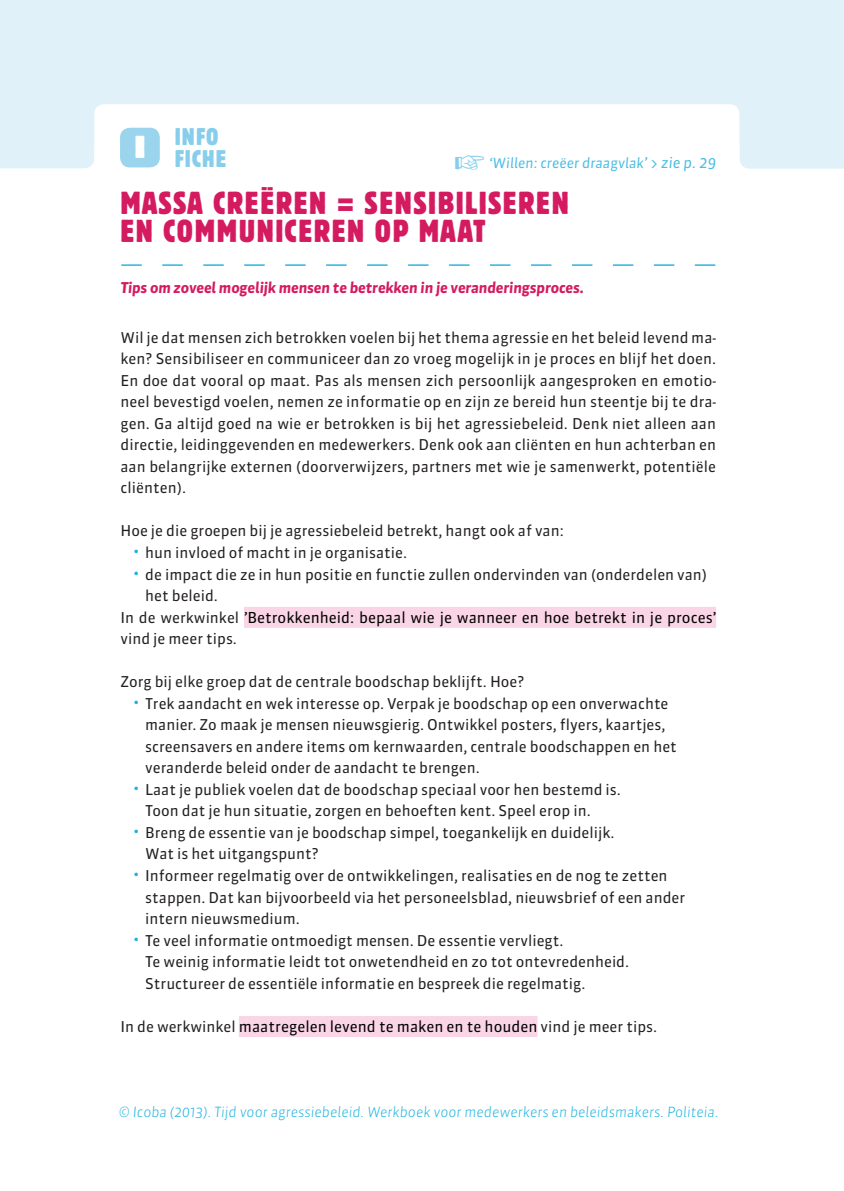
<style>
.page{position:relative;width:844px;height:1191px;background:#fff}
.page>*{position:absolute;margin:0;border:0;box-sizing:border-box;transform-origin:0 0}
.t1{font:condensed 31.5px/28px "Block BE";letter-spacing:.05em;color:#d41b60}
.t2{font:800 31.5px "Block BE";color:#fff}
.t3{font:condensed 23.97px/22.1px "Block BE";letter-spacing:.05em;color:#86ceeb}
.t4{font:15.05px "Sanuk";color:#000}
.t5{font:14.88px/21.5px "Sanuk";color:#231f20}
.t6{font:italic 700 14.88px "Sanuk";letter-spacing:-.01em;color:#d41b60}
.t7{font:italic 300 14px "Sanuk";color:#1ab3e0}
.t8{font:italic 14px "Sanuk";color:#4bbee4}
.s1{font-size:14.88px}
.s2{font-family:"DIN Pro";font-weight:900;font-stretch:normal}
.s3{font-family:"Fago No";font-size:17.5px;color:#1ab3e0}
.s4{font-size:14.88px;color:#231f20}
</style>
<div class="page">
<div style="left:0;top:0;width:754px;height:144px;background:#e0f1f9"></div>
<div style="left:94px;top:104px;width:645px;height:119px;background:#fff;border-radius:10px"></div>
<div style="left:739px;top:0;width:104px;height:168px;background:#e0f1f9"></div>
<div style="left:0;top:144px;width:94px;height:24px;background:#e0f1f9"></div>
<div style="left:244px;top:607px;width:472px;height:21px;background:#fad5e5"></div>
<div style="left:239px;top:1016px;width:298px;height:21px;background:#fad5e5"></div>
<svg style="left:121px;top:264px;width:594px;height:2px"></svg>
<div style="left:120px;top:128px;width:40px;height:39px;background:#9ad4ed;border-radius:10px"></div>
<h1 class="t2" style="left:134px;top:130px;width:13px">I</h1>
<h2 class="t3" style="left:175px;top:125px;width:53px">INFO<br>FICHE</h2>
<p class="t8" style="left:489px;top:155px;width:228px">‘Willen: creëer draagvlak<span class="s1">’ &gt; zie p. 29</span></p>
<h1 class="t1" style="left:120px;top:188px;width:449px">MASSA CREËREN <span class="s2">=</span> SENSIBILISEREN<br>EN COMMUNICEREN OP MAAT</h1>
<p class="t6" style="left:120px;top:278px;width:465px">Tips om zoveel mogelijk mensen te betrekken in je veranderingsproces.</p>
<p class="t5" style="left:120px;top:326px;width:597px;text-align:justify">Wil je dat mensen zich betrokken voelen bij het thema agressie en het beleid levend ma&shy;ken? Sensibiliseer en communiceer dan zo vroeg mogelijk in je proces en blijf het doen.<br>En doe dat vooral op maat. Pas als mensen zich persoonlijk aangesproken en emotio&shy;neel bevestigd voelen, nemen ze informatie op en zijn ze bereid hun steentje bij te dra&shy;gen. Ga altijd goed na wie er betrokken is bij het agressiebeleid. Denk niet alleen aan directie, leidinggevenden en medewerkers. Denk ook aan cliënten en hun achterban en aan belangrijke externen (doorverwijzers, partners met wie je samenwerkt, potentiële cliënten).</p>
<p class="t5" style="left:120px;top:520px;width:445px">Hoe je die groepen bij je agressiebeleid betrekt, hangt ook af van:</p>
<p class="t5" style="left:133px;top:542px;width:275px"><span class="s3">•</span> hun invloed of macht in je organisatie.</p>
<p class="t5" style="left:145px;top:563px;width:563px;text-indent:-12px"><span class="s3">•</span> de impact die ze in hun positie en functie zullen ondervinden van (onderdelen van) het beleid.</p>
<p class="t4" style="left:120px;top:608px;width:597px"><span class="s4">In de werkwinkel</span> ’Betrokkenheid: bepaal wie je wanneer en hoe betrekt in je proces’</p>
<p class="t5" style="left:120px;top:628px;width:118px">vind je meer tips.</p>
<p class="t5" style="left:120px;top:671px;width:405px">Zorg bij elke groep dat de centrale boodschap beklijft. Hoe?</p>
<p class="t5" style="left:145px;top:692px;width:533px;text-indent:-12px"><span class="s3">•</span> Trek aandacht en wek interesse op. Verpak je boodschap op een onverwachte manier. Zo maak je mensen nieuwsgierig. Ontwikkel posters, flyers, kaartjes, screensavers en andere items om kernwaarden, centrale boodschappen en het veranderde beleid onder de aandacht te brengen.</p>
<p class="t5" style="left:145px;top:778px;width:477px;text-indent:-12px"><span class="s3">•</span> Laat je publiek voelen dat de boodschap speciaal voor hen bestemd is.<br>Toon dat je hun situatie, zorgen en behoeften kent. Speel erop in.</p>
<p class="t5" style="left:145px;top:821px;width:470px;text-indent:-12px"><span class="s3">•</span> Breng de essentie van je boodschap simpel, toegankelijk en duidelijk.<br>Wat is het uitgangspunt?</p>
<p class="t5" style="left:145px;top:865px;width:541px;text-indent:-12px"><span class="s3">•</span> Informeer regelmatig over de ontwikkelingen, realisaties en de nog te zetten stappen. Dat kan bijvoorbeeld via het personeelsblad, nieuwsbrief of een ander intern nieuwsmedium.</p>
<p class="t5" style="left:145px;top:929px;width:485px;text-indent:-12px"><span class="s3">•</span> Te veel informatie ontmoedigt mensen. De essentie vervliegt.<br>Te weinig informatie leidt tot onwetendheid en zo tot ontevredenheid.<br>Structureer de essentiële informatie en bespreek die regelmatig.</p>
<p class="t4" style="left:120px;top:1017px;width:538px"><span class="s4">In de werkwinkel</span> maatregelen levend te maken en te houden <span class="s4">vind je meer tips.</span></p>
<p class="t7" style="left:119px;top:1102px;width:600px">© Icoba (2013). Tijd voor agressiebeleid. Werkboek voor medewerkers en beleidsmakers. Politeia.</p>
</div>
